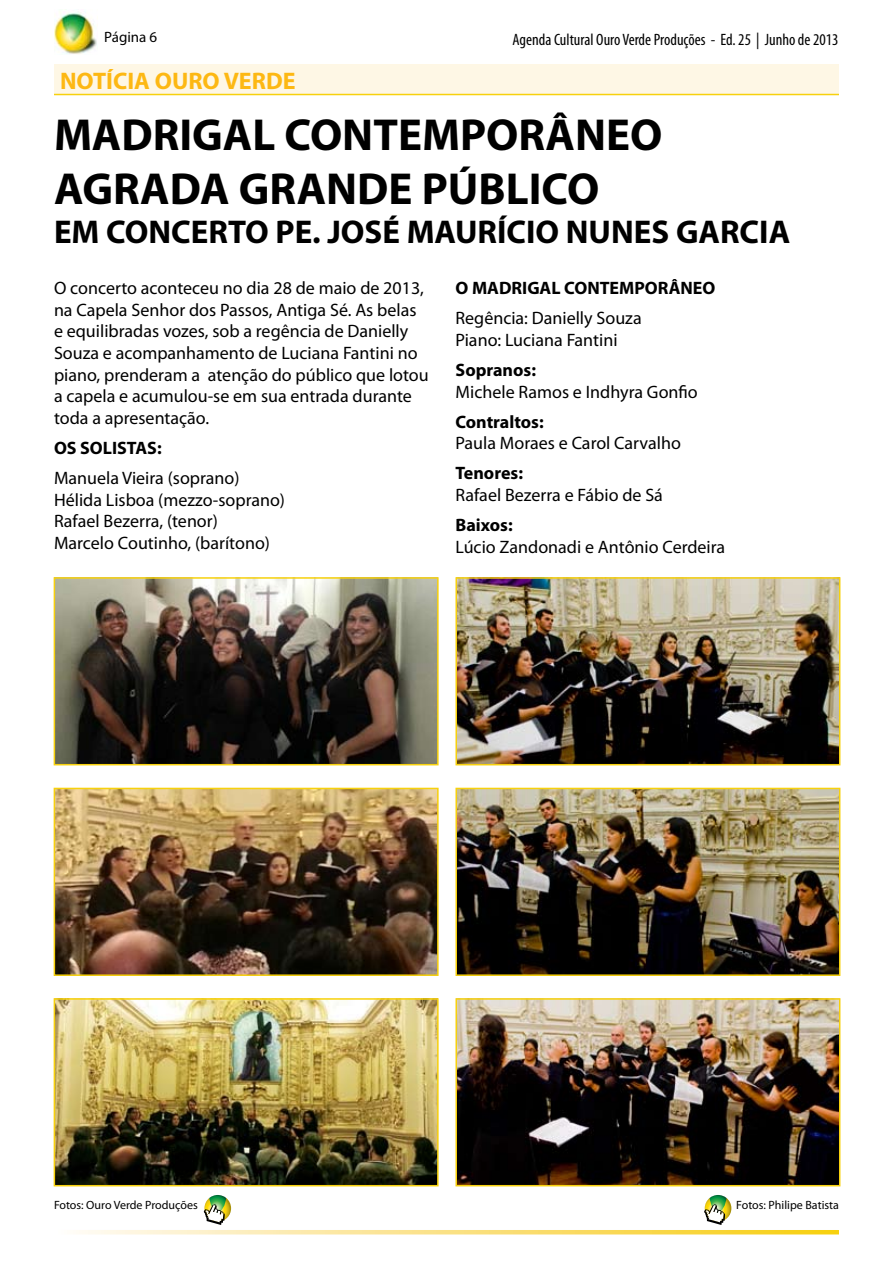
<style>
.page{position:relative;width:893px;height:1263px;background:#fff}
.page>*{position:absolute;margin:0;border:0;box-sizing:border-box;transform-origin:0 0}
.t1{font:700 45px/54px "Myriad Pro";color:#000}
.t2{font:700 33px "Myriad Pro";color:#000}
.t3{font:700 24px "Myriad Pro";color:#fdb813}
.t4{font:18px/21.6px "Myriad Pro";color:#000}
.t5{font:700 18px "Myriad Pro";color:#000}
.t6{font:condensed 16.5px "Myriad Pro";color:#000}
.t7{font:15px "Myriad Pro";color:#000}
.t8{font:12px "Myriad Pro";color:#000}
</style>
<div class="page">
<img style="left:54px;top:12px;width:43px;height:42px">
<svg style="left:76px;top:1230px;width:763px;height:4px;background:#fae181"></svg>
<div style="left:54px;top:64px;width:785px;height:30px;background:#fef7e5"></div>
<hr style="left:54px;top:94px;width:785px;height:1px;background:#f7d10d">
<img style="left:57px;top:580px;width:379px;height:182px">
<div style="left:54px;top:577px;width:385px;height:188px;border:2px solid #f7d10d"></div>
<img style="left:458px;top:580px;width:379px;height:182px">
<div style="left:455px;top:577px;width:385px;height:188px;border:2px solid #f7d10d"></div>
<img style="left:57px;top:791px;width:379px;height:182px">
<div style="left:54px;top:788px;width:385px;height:188px;border:2px solid #f7d10d"></div>
<img style="left:458px;top:791px;width:379px;height:182px">
<div style="left:455px;top:788px;width:385px;height:188px;border:2px solid #f7d10d"></div>
<img style="left:57px;top:1001px;width:379px;height:182px">
<div style="left:54px;top:998px;width:385px;height:188px;border:2px solid #f7d10d"></div>
<img style="left:458px;top:1001px;width:379px;height:182px">
<div style="left:455px;top:998px;width:385px;height:188px;border:2px solid #f7d10d"></div>
<svg style="left:204px;top:1195px;width:27px;height:30px"></svg>
<svg style="left:704px;top:1195px;width:27px;height:30px"></svg>
<p class="t7" style="left:104px;top:28px;width:55px">Página 6</p>
<p class="t6" style="left:513px;top:29px;width:327px">Agenda Cultural Ouro Verde Produções - Ed. 25 | Junho de 2013</p>
<h3 class="t3" style="left:60px;top:65px;width:237px">NOTÍCIA OURO VERDE</h3>
<h1 class="t1" style="left:54px;top:106px;width:610px">MADRIGAL CONTEMPORÂNEO<br>AGRADA GRANDE PÚBLICO</h1>
<h2 class="t2" style="left:54px;top:211px;width:738px">EM CONCERTO PE. JOSÉ MAURÍCIO NUNES GARCIA</h2>
<p class="t4" style="left:54px;top:277px;width:376px">O concerto aconteceu no dia 28 de maio de 2013, na Capela Senhor dos Passos, Antiga Sé. As belas e equilibradas vozes, sob a regência de Danielly Souza e acompanhamento de Luciana Fantini no piano, prenderam a atenção do público que lotou a capela e acumulou-se em sua entrada durante toda a apresentação.</p>
<p class="t5" style="left:54px;top:436px;width:109px">OS SOLISTAS:</p>
<p class="t4" style="left:54px;top:467px;width:233px">Manuela Vieira (soprano)<br>Hélida Lisboa (mezzo-soprano)<br>Rafael Bezerra, (tenor)<br>Marcelo Coutinho, (barítono)</p>
<p class="t5" style="left:455px;top:276px;width:261px">O MADRIGAL CONTEMPORÂNEO</p>
<p class="t4" style="left:455px;top:307px;width:188px">Regência: Danielly Souza<br>Piano: Luciana Fantini</p>
<p class="t5" style="left:455px;top:358px;width:82px">Sopranos:</p>
<p class="t4" style="left:455px;top:380px;width:244px">Michele Ramos e Indhyra Gonfio</p>
<p class="t5" style="left:455px;top:410px;width:90px">Contraltos:</p>
<p class="t4" style="left:455px;top:432px;width:227px">Paula Moraes e Carol Carvalho</p>
<p class="t5" style="left:455px;top:461px;width:69px">Tenores:</p>
<p class="t4" style="left:455px;top:484px;width:209px">Rafael Bezerra e Fábio de Sá</p>
<p class="t5" style="left:455px;top:513px;width:59px">Baixos:</p>
<p class="t4" style="left:455px;top:535px;width:271px">Lúcio Zandonadi e Antônio Cerdeira</p>
<p class="t8" style="left:54px;top:1197px;width:145px">Fotos: Ouro Verde Produções</p>
<p class="t8" style="left:736px;top:1197px;width:104px">Fotos: Philipe Batista</p>
</div>
